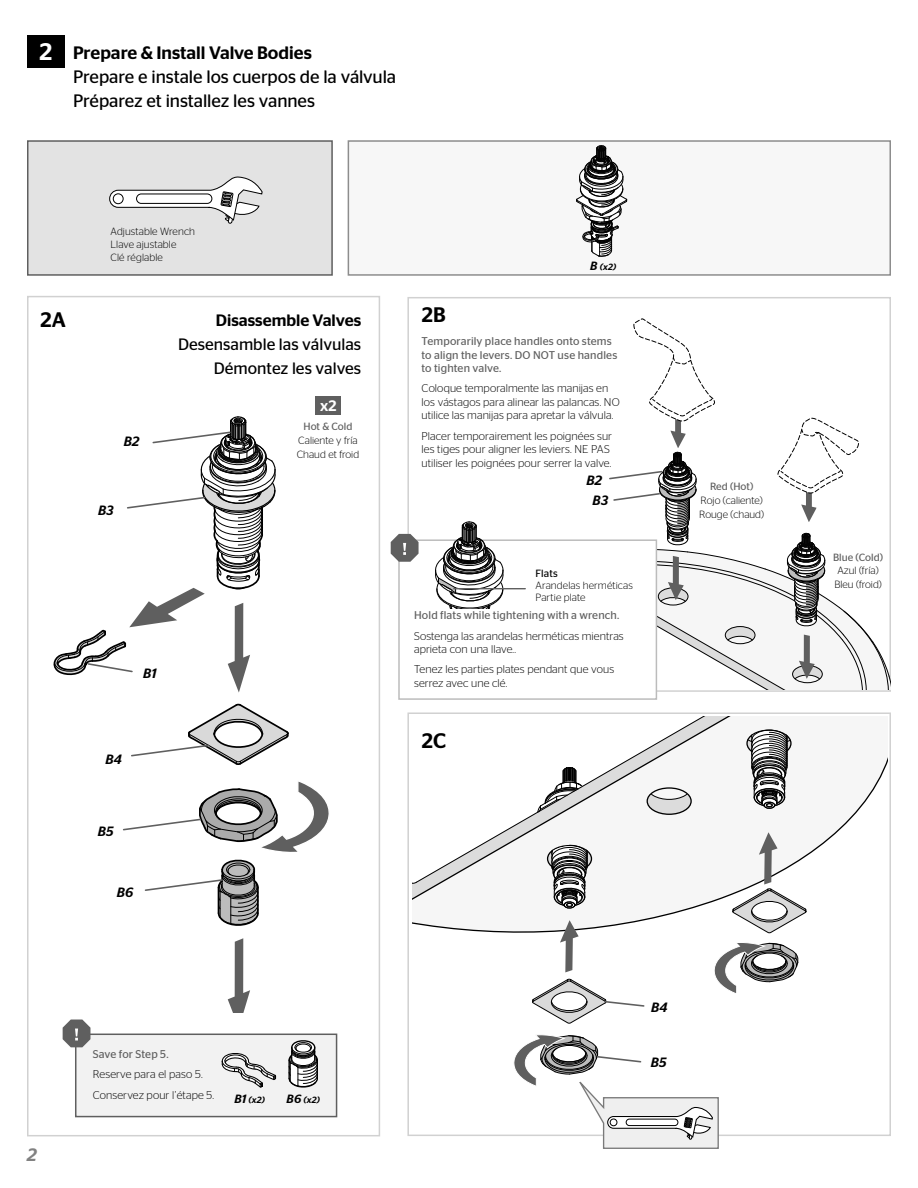
<style>
.page{position:relative;width:918px;height:1188px;background:#fff}
.page>*{position:absolute;margin:0;border:0;box-sizing:border-box;transform-origin:0 0}
.t1{font:500 24px "Stag Sans";color:#fff}
.t2{font:500 21px "Stag Sans";color:#000}
.t3{font:18px/24px "Stag Sans";letter-spacing:-.005em;color:#000}
.t4{font:italic 500 18px "Stag Sans";color:#818181}
.t5{font:16.5px/24px "Stag Sans";color:#000;text-align:right}
.t6{font:500 15.15px "Stag Sans";color:#fff}
.t7{font:italic 500 13.5px "Stag Sans";letter-spacing:.015em;color:#000}
.t8{font:300 11.25px/13.5px "Stag Sans";letter-spacing:.005em;color:#000}
.t9{font:11.25px/13.5px "Stag Sans";letter-spacing:.01em;color:#5f5f5f}
.t10{font:300 10.5px "Stag Sans";letter-spacing:.005em;color:#000}
.t11{font:10.5px "Stag Sans";color:#5f5f5f}
.t12{font:10.5px "Stag Sans";letter-spacing:.01em;color:#000}
.t13{font:italic 500 9px "Stag Sans";color:#000}
.s1{font-weight:500}
.s2{font-size:12px}
</style>
<div class="page">
<div style="left:407px;top:297px;width:484px;height:395px;background:#fff;border:2px solid #d1d1d1"></div>
<div style="left:27px;top:140px;width:306px;height:136px;background:#e3e3e3;border:2px solid #5f5f5f"></div>
<div style="left:348px;top:140px;width:543px;height:136px;background:#f7f7f7;border:2px solid #8d8d8d"></div>
<div style="left:27px;top:36px;width:38px;height:32px;background:#000"></div>
<svg style="left:109px;top:176px;width:154px;height:48px"></svg>
<div style="left:27px;top:296px;width:353px;height:840px;background:#fff;border:2px solid #d1d1d1"></div>
<div style="left:75px;top:1034px;width:262px;height:83px;background:#f2f2f2;border:2px solid #5f5f5f"></div>
<svg style="left:63px;top:1020px;width:27px;height:27px"></svg>
<svg style="left:221px;top:1053px;width:56px;height:35px"></svg>
<svg style="left:288px;top:1040px;width:30px;height:48px"></svg>
<div style="left:315px;top:396px;width:26px;height:19px;background:#5f5f5f"></div>
<svg style="left:228px;top:938px;width:22px;height:75px"></svg>
<svg style="left:53px;top:416px;width:223px;height:277px"></svg>
<svg style="left:131px;top:703px;width:158px;height:62px"></svg>
<svg style="left:123px;top:781px;width:206px;height:145px"></svg>
<div style="left:407px;top:712px;width:484px;height:424px;background:#fff;border:2px solid #d1d1d1"></div>
<svg style="left:413px;top:716px;width:475px;height:217px"></svg>
<div style="left:547px;top:845px;width:45px;height:28px;border:1px solid #000;border-radius:50%"></div>
<div style="left:647px;top:787px;width:45px;height:28px;border:1px solid #000;border-radius:50%"></div>
<div style="left:746px;top:730px;width:46px;height:27px;border:1px solid #000;border-radius:50%"></div>
<svg style="left:537px;top:767px;width:46px;height:46px"></svg>
<svg style="left:548px;top:845px;width:51px;height:64px"></svg>
<svg style="left:747px;top:730px;width:52px;height:79px"></svg>
<svg style="left:732px;top:832px;width:75px;height:102px"></svg>
<svg style="left:560px;top:920px;width:19px;height:52px"></svg>
<svg style="left:714px;top:942px;width:85px;height:51px"></svg>
<svg style="left:532px;top:978px;width:113px;height:46px"></svg>
<svg style="left:513px;top:1035px;width:207px;height:114px"></svg>
<svg style="left:576px;top:145px;width:51px;height:112px"></svg>
<svg style="left:609px;top:318px;width:282px;height:371px"></svg>
<div style="left:398px;top:539px;width:259px;height:161px;background:#fff;border:2px solid #bcbcbc"></div>
<svg style="left:391px;top:534px;width:28px;height:28px"></svg>
<svg style="left:431px;top:521px;width:78px;height:88px"></svg>
<hr style="left:454px;top:588px;width:71px;height:1px;background:#5f5f5f">
<p class="t1" style="left:39px;top:38px;width:14px">2</p>
<p class="t3" style="left:73px;top:40px;width:325px"><span class="s1">Prepare &amp; Install Valve Bodies<br></span>Prepare e instale los cuerpos de la válvula<br>Préparez et installez les vannes</p>
<p class="t10" style="left:111px;top:226px;width:86px">Adjustable Wrench</p>
<p class="t10" style="left:111px;top:239px;width:67px">Llave ajustable</p>
<p class="t10" style="left:111px;top:251px;width:54px">Clé réglable</p>
<p class="t2" style="left:40px;top:307px;width:27px">2A</p>
<p class="t5" style="left:178px;top:308px;width:185px"><span class="s1">Disassemble Valves<br></span>Desensamble las válvulas<br>Démontez les valves</p>
<p class="t7" style="left:124px;top:434px;width:17px">B2</p>
<p class="t7" style="left:98px;top:503px;width:17px">B3</p>
<p class="t7" style="left:143px;top:666px;width:15px">B1</p>
<p class="t7" style="left:106px;top:752px;width:18px">B4</p>
<p class="t7" style="left:98px;top:824px;width:17px">B5</p>
<p class="t7" style="left:117px;top:885px;width:18px">B6</p>
<p class="t6" style="left:320px;top:397px;width:18px">x2</p>
<p class="t11" style="left:304px;top:421px;width:50px">Hot &amp; Cold</p>
<p class="t10" style="left:298px;top:435px;width:61px">Caliente y fría</p>
<p class="t10" style="left:297px;top:448px;width:64px">Chaud et froid</p>
<p class="t4" style="left:27px;top:1145px;width:11px">2</p>
<p class="t9" style="left:93px;top:1047px;width:77px">Save for Step 5.</p>
<p class="t8" style="left:93px;top:1068px;width:111px">Reserve para el paso 5.</p>
<p class="t8" style="left:93px;top:1088px;width:123px">Conservez pour l’étape 5.</p>
<p class="t13" style="left:234px;top:1095px;width:32px"><span class="s2">B1</span> (x2)</p>
<p class="t13" style="left:287px;top:1095px;width:35px"><span class="s2">B6</span> (x2)</p>
<p class="t2" style="left:422px;top:302px;width:25px">2B</p>
<p class="t13" style="left:590px;top:262px;width:27px"><span class="s2">B</span> (x2)</p>
<p class="t9" style="left:422px;top:334px;width:197px">Temporarily place handles onto stems to align the levers. DO NOT use handles to tighten valve.</p>
<p class="t8" style="left:422px;top:381px;width:200px">Coloque temporalmente las manijas en los vástagos para alinear las palancas. NO utilice las manijas para apretar la válvula.</p>
<p class="t8" style="left:422px;top:429px;width:192px">Placer temporairement les poignées sur les tiges pour aligner les leviers. NE PAS utiliser les poignées pour serrer la valve.</p>
<p class="t7" style="left:587px;top:472px;width:17px">B2</p>
<p class="t7" style="left:593px;top:493px;width:17px">B3</p>
<p class="t12" style="left:536px;top:567px;width:24px">Flats</p>
<p class="t10" style="left:536px;top:580px;width:99px">Arandelas herméticas</p>
<p class="t10" style="left:536px;top:592px;width:52px">Partie plate</p>
<p class="t9" style="left:414px;top:609px;width:207px">Hold flats while tightening with a wrench.</p>
<p class="t8" style="left:414px;top:629px;width:211px">Sostenga las arandelas herméticas mientras aprieta con una llave..</p>
<p class="t8" style="left:414px;top:662px;width:202px">Tenez les parties plates pendant que vous serrez avec une clé.</p>
<p class="t2" style="left:422px;top:729px;width:26px">2C</p>
<p class="t11" style="left:710px;top:481px;width:45px">Red (Hot)</p>
<p class="t10" style="left:701px;top:494px;width:64px">Rojo (caliente)</p>
<p class="t10" style="left:699px;top:508px;width:66px">Rouge (chaud)</p>
<p class="t7" style="left:651px;top:999px;width:18px">B4</p>
<p class="t7" style="left:651px;top:1054px;width:17px">B5</p>
<p class="t11" style="left:833px;top:551px;width:51px">Blue (Cold)</p>
<p class="t10" style="left:838px;top:565px;width:43px">Azul (fría)</p>
<p class="t10" style="left:834px;top:579px;width:49px">Bleu (froid)</p>
</div>
